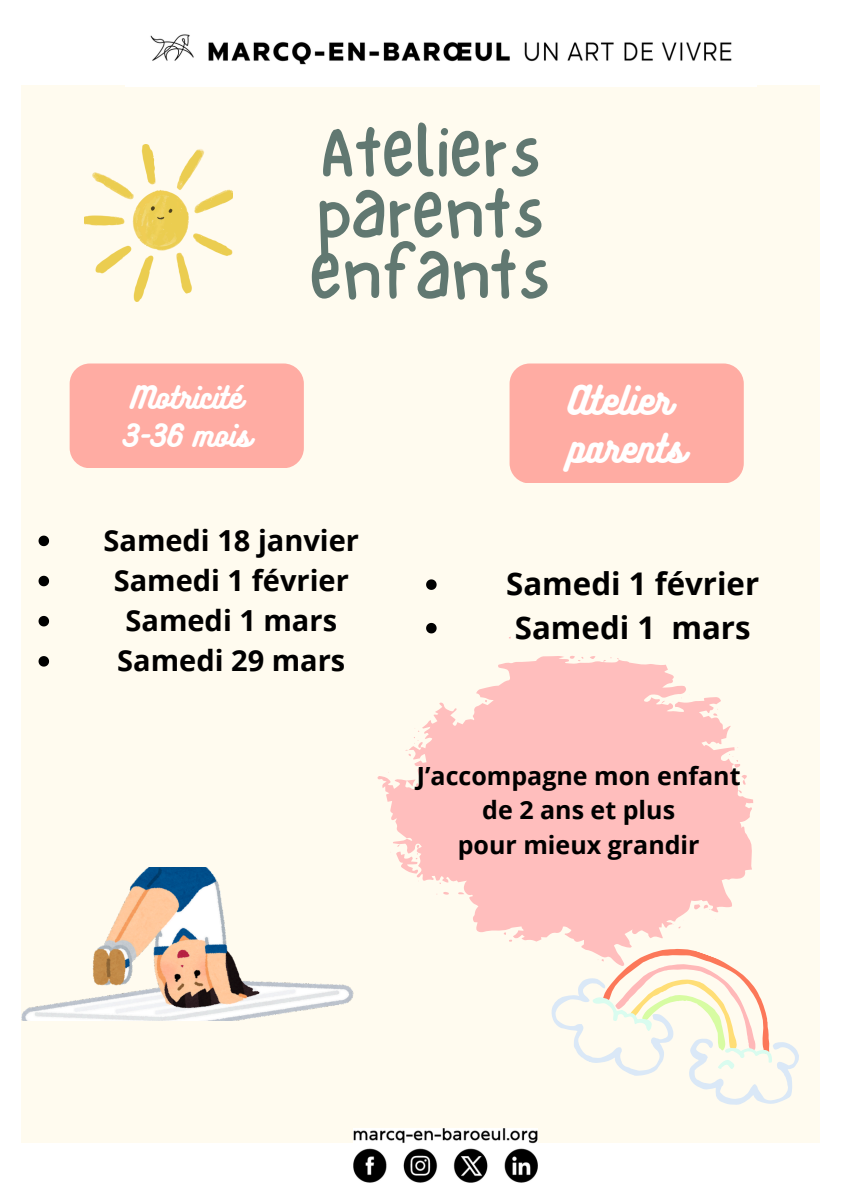
<style>
.page{position:relative;width:842px;height:1191px;background:#fff}
.page>*{position:absolute;margin:0;border:0;box-sizing:border-box;transform-origin:0 0}
.t1{font:74.4px/61px "NF One Little Font Regular";color:#617871}
.t2{font:35px/48.8px "Bukhari Script";color:#fff}
.t3{font:700 31.2px "Open Sans";color:#000}
.t4{font:700 29px "Open Sans";color:#000}
.t5{font:27.6px "Bukhari Script";color:#fff}
.t6{font:700 25px/34.2px "Open Sans";color:#000;text-align:center}
</style>
<div class="page">
<div style="left:21px;top:86px;width:798px;height:1056px;background:#fffbef"></div>
<img style="left:21px;top:867px;width:320px;height:153px">
<img style="left:150px;top:34px;width:582px;height:31px">
<img style="left:353px;top:1128px;width:185px;height:53px">
<img style="left:84px;top:144px;width:149px;height:157px">
<svg style="left:575px;top:1048px;width:224px;height:57px"></svg>
<div style="left:70px;top:363px;width:234px;height:105px;background:#ffaca3;border-radius:20px"></div>
<div style="left:510px;top:363px;width:234px;height:120px;background:#ffaca3;border-radius:20px"></div>
<svg style="left:341px;top:564px;width:479px;height:484px"></svg>
<svg style="left:407px;top:775px;width:11px;height:11px"></svg>
<svg style="left:590px;top:654px;width:6px;height:6px"></svg>
<svg style="left:458px;top:890px;width:6px;height:6px"></svg>
<svg style="left:503px;top:931px;width:10px;height:11px"></svg>
<svg style="left:660px;top:699px;width:5px;height:4px"></svg>
<svg style="left:484px;top:699px;width:4px;height:3px"></svg>
<svg style="left:508px;top:636px;width:4px;height:3px"></svg>
<svg style="left:713px;top:708px;width:5px;height:9px"></svg>
<svg style="left:602px;top:656px;width:18px;height:6px"></svg>
<svg style="left:436px;top:881px;width:13px;height:15px"></svg>
<svg style="left:729px;top:747px;width:19px;height:46px"></svg>
<svg style="left:405px;top:727px;width:19px;height:29px"></svg>
<svg style="left:391px;top:843px;width:32px;height:38px"></svg>
<svg style="left:692px;top:902px;width:19px;height:8px"></svg>
<svg style="left:564px;top:654px;width:20px;height:8px"></svg>
<svg style="left:585px;top:919px;width:208px;height:165px"></svg>
<svg style="left:39px;top:535px;width:10px;height:11px"></svg>
<svg style="left:39px;top:575px;width:10px;height:11px"></svg>
<svg style="left:39px;top:616px;width:10px;height:10px"></svg>
<svg style="left:39px;top:656px;width:10px;height:10px"></svg>
<svg style="left:426px;top:579px;width:11px;height:11px"></svg>
<svg style="left:426px;top:623px;width:11px;height:10px"></svg>
<h3 class="t5" style="left:131px;top:379px;width:113px">Motricité</h3>
<p class="t5" style="left:123px;top:417px;width:130px">3-36 mois</p>
<p class="t1" style="left:310px;top:120px;width:241px">Ateliers parents enfants</p>
<p class="t2" style="left:568px;top:373px;width:118px">Atelier parents</p>
<h1 class="t4" style="left:103px;top:519px;width:257px">Samedi 18 janvier</h1>
<p class="t4" style="left:114px;top:560px;width:237px">Samedi 1 février</p>
<p class="t4" style="left:126px;top:600px;width:213px">Samedi 1 mars</p>
<h2 class="t4" style="left:117px;top:640px;width:230px">Samedi 29 mars</h2>
<p class="t3" style="left:506px;top:561px;width:254px">Samedi 1 février</p>
<p class="t3" style="left:515px;top:605px;width:237px">Samedi 1 mars</p>
<p class="t6" style="left:417px;top:758px;width:325px">J’accompagne mon enfant de 2 ans et plus<br>pour mieux grandir</p>
</div>
